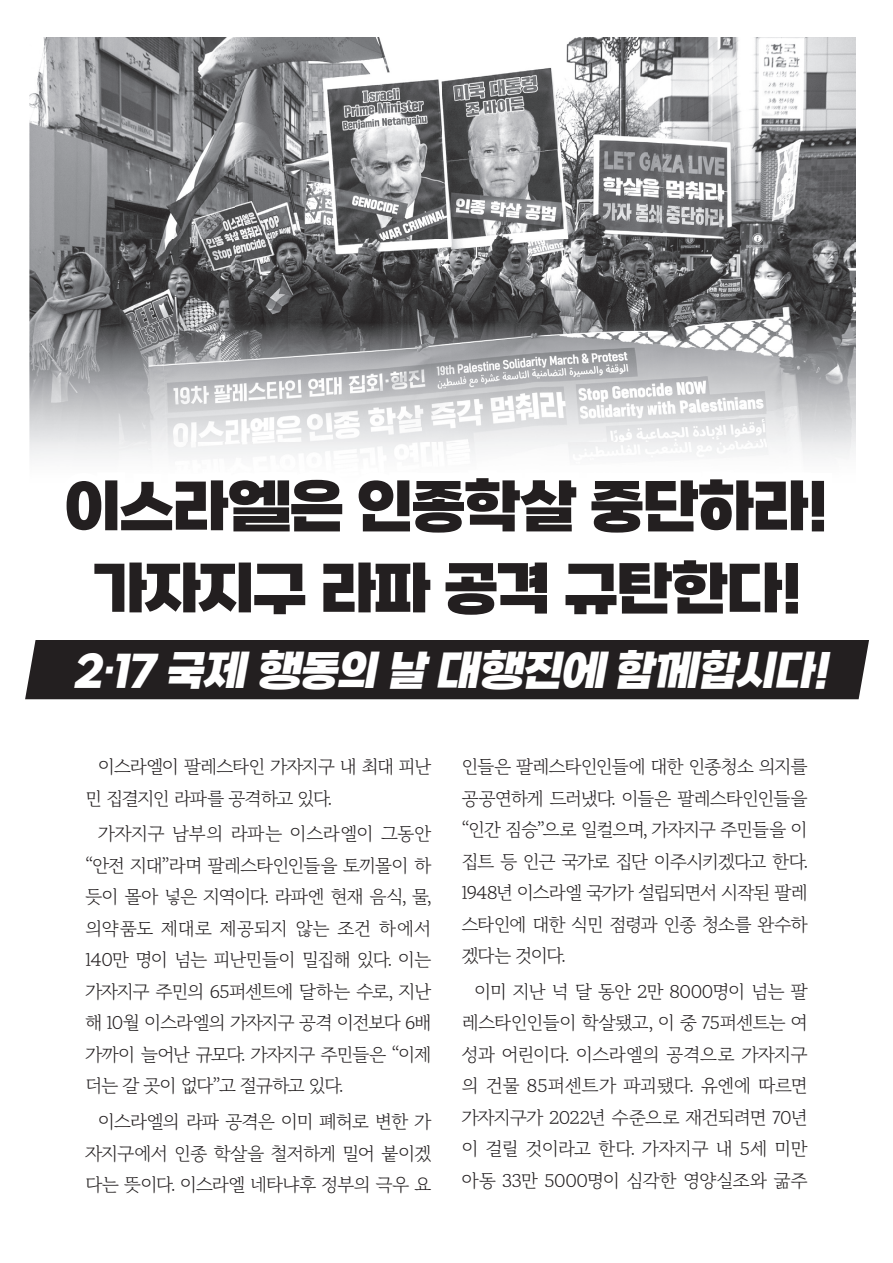
<style>
.page{position:relative;width:893px;height:1263px;background:#fff}
.page>*{position:absolute;margin:0;border:0;box-sizing:border-box;transform-origin:0 0}
.t1{font:58.95px/82.1px "SB Aggro B";letter-spacing:-.045em;color:#231f20;text-align:center}
.t2{font:italic 43.05px "SB Aggro B";color:#fff;scale:.95 1}
.t3{font:300 18px/31.5px "Maru Buriot";letter-spacing:-.075em;color:#231f20;text-align:justify}
</style>
<div class="page">
<img style="left:30px;top:37px;width:825px;height:422px">
<div style="left:25px;top:640px;width:844px;height:59px;background:#231f20"></div>
<h1 class="t1" style="left:65px;top:470px;width:765px">이스라엘은 인종학살 중단하라! 가자지구 라파 공격 규탄한다!</h1>
<h2 class="t2" style="left:73px;top:648px;width:806px">2·17 국제 행동의 날 대행진에 함께합시다!</h2>
<p class="t3" style="left:85px;top:751px;width:348px;text-indent:13px">이스라엘이 팔레스타인 가자지구 내 최대 피난 민 집결지인 라파를 공격하고 있다.</p>
<p class="t3" style="left:85px;top:818px;width:348px;text-indent:13px">가자지구 남부의 라파는 이스라엘이 그동안 “안전 지대”라며 팔레스타인인들을 토끼몰이 하 듯이 몰아 넣은 지역이다. 라파엔 현재 음식, 물, 의약품도 제대로 제공되지 않는 조건 하에서 140만 명이 넘는 피난민들이 밀집해 있다. 이는 가자지구 주민의 65퍼센트에 달하는 수로, 지난 해 10월 이스라엘의 가자지구 공격 이전보다 6배 가까이 늘어난 규모다. 가자지구 주민들은 “이제 더는 갈 곳이 없다”고 절규하고 있다.</p>
<p class="t3" style="left:85px;top:1106px;width:348px;text-indent:13px">이스라엘의 라파 공격은 이미 폐허로 변한 가 자지구에서 인종 학살을 철저하게 밀어 붙이겠 다는 뜻이다. 이스라엘 네타냐후 정부의 극우 요</p>
<p class="t3" style="left:461px;top:751px;width:348px">인들은 팔레스타인인들에 대한 인종청소 의지를 공공연하게 드러냈다. 이들은 팔레스타인인들을 “인간 짐승”으로 일컬으며, 가자지구 주민들을 이 집트 등 인근 국가로 집단 이주시키겠다고 한다.<br>1948년 이스라엘 국가가 설립되면서 시작된 팔레 스타인에 대한 식민 점령과 인종 청소를 완수하 겠다는 것이다.</p>
<p class="t3" style="left:461px;top:976px;width:348px;text-indent:13px">이미 지난 넉 달 동안 2만 8000명이 넘는 팔 레스타인인들이 학살됐고, 이 중 75퍼센트는 여 성과 어린이다. 이스라엘의 공격으로 가자지구 의 건물 85퍼센트가 파괴됐다. 유엔에 따르면 가자지구가 2022년 수준으로 재건되려면 70년 이 걸릴 것이라고 한다. 가자지구 내 5세 미만 아동 33만 5000명이 심각한 영양실조와 굶주</p>
</div>
